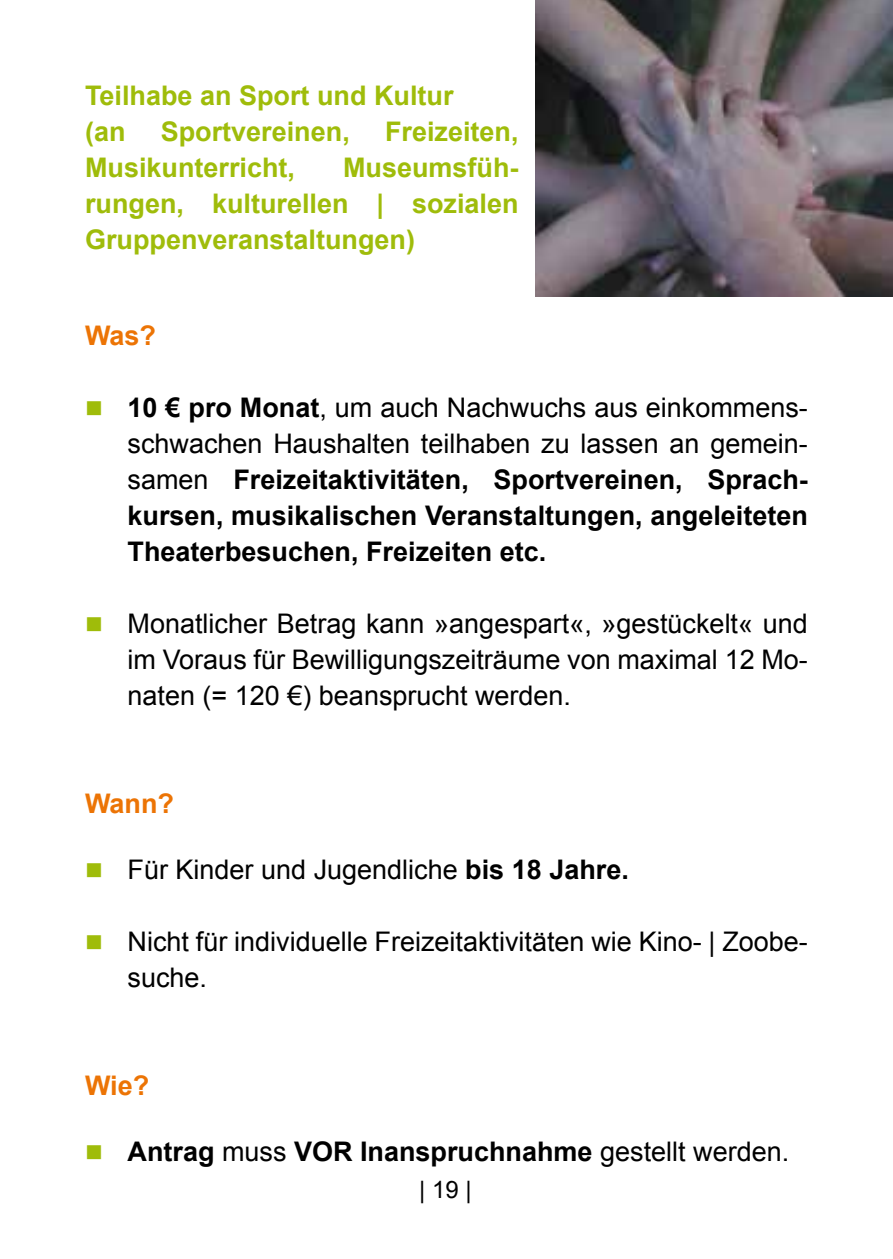
<style>
.page{position:relative;width:893px;height:1259px;background:#fff}
.page>*{position:absolute;margin:0;border:0;box-sizing:border-box;transform-origin:0 0}
.t1{font:700 27px/36px "Arial";color:#000;text-align:justify}
.t2{font:27px/36px "Arial";color:#000;text-align:justify}
.t3{font:700 27px/36px "Arial";color:#9fbc0a}
.t4{font:700 27px "Arial";color:#ec7405}
.t5{font:24px "Arial";color:#000}
.s1{color:#9fbc0a}
.s2{font-weight:400}
.s3{font-weight:700}
</style>
<div class="page">
<img style="left:536px;top:0;width:357px;height:297px">
<p class="t3" style="left:85px;top:78px;width:370px">Teilhabe an Sport und Kultur (an</p>
<p class="t3" style="left:161px;top:114px;width:191px">Sportvereinen,</p>
<p class="t3" style="left:385px;top:114px;width:135px">Freizeiten,</p>
<p class="t3" style="left:85px;top:150px;width:212px">Musikunterricht,</p>
<p class="t3" style="left:85px;top:150px;width:435px;text-align:justify;text-indent:258px">Museumsfüh&shy;rungen, kulturellen | sozialen Gruppenveranstaltungen)</p>
<p class="t4" style="left:85px;top:317px;width:73px">Was?</p>
<p class="t1" style="left:128px;top:390px;width:682px;text-indent:-43px"><span class="s1">■</span> 10 € pro Monat<span class="s2">, um auch Nachwuchs aus einkommens&shy;schwachen Haushalten teilhaben zu lassen an gemein&shy;samen</span> Freizeitaktivitäten, Sportvereinen, Sprach&shy;kursen, musikalischen Veranstaltungen, angeleiteten Theaterbesuchen, Freizeiten etc.</p>
<p class="t2" style="left:128px;top:606px;width:682px;text-indent:-43px"><span class="s1">■</span> Monatlicher Betrag kann »angespart«, »gestückelt« und im Voraus für Bewilligungszeiträume von maximal 12 Mo&shy;naten (= 120 €) beansprucht werden.</p>
<p class="t4" style="left:85px;top:785px;width:90px">Wann?</p>
<p class="t2" style="left:85px;top:852px;width:545px"><span class="s1">■</span> Für Kinder und Jugendliche <span class="s3">bis 18 Jahre.</span></p>
<p class="t2" style="left:128px;top:924px;width:682px;text-indent:-43px"><span class="s1">■</span> Nicht für individuelle Freizeitaktivitäten wie Kino- | Zoobe&shy;suche.</p>
<p class="t4" style="left:85px;top:1067px;width:66px">Wie?</p>
<p class="t1" style="left:85px;top:1134px;width:706px"><span class="s1">■</span> Antrag <span class="s2">muss</span> VOR Inanspruchnahme <span class="s2">gestellt werden.</span></p>
<p class="t5" style="left:419px;top:1173px;width:54px">| 19 |</p>
</div>
